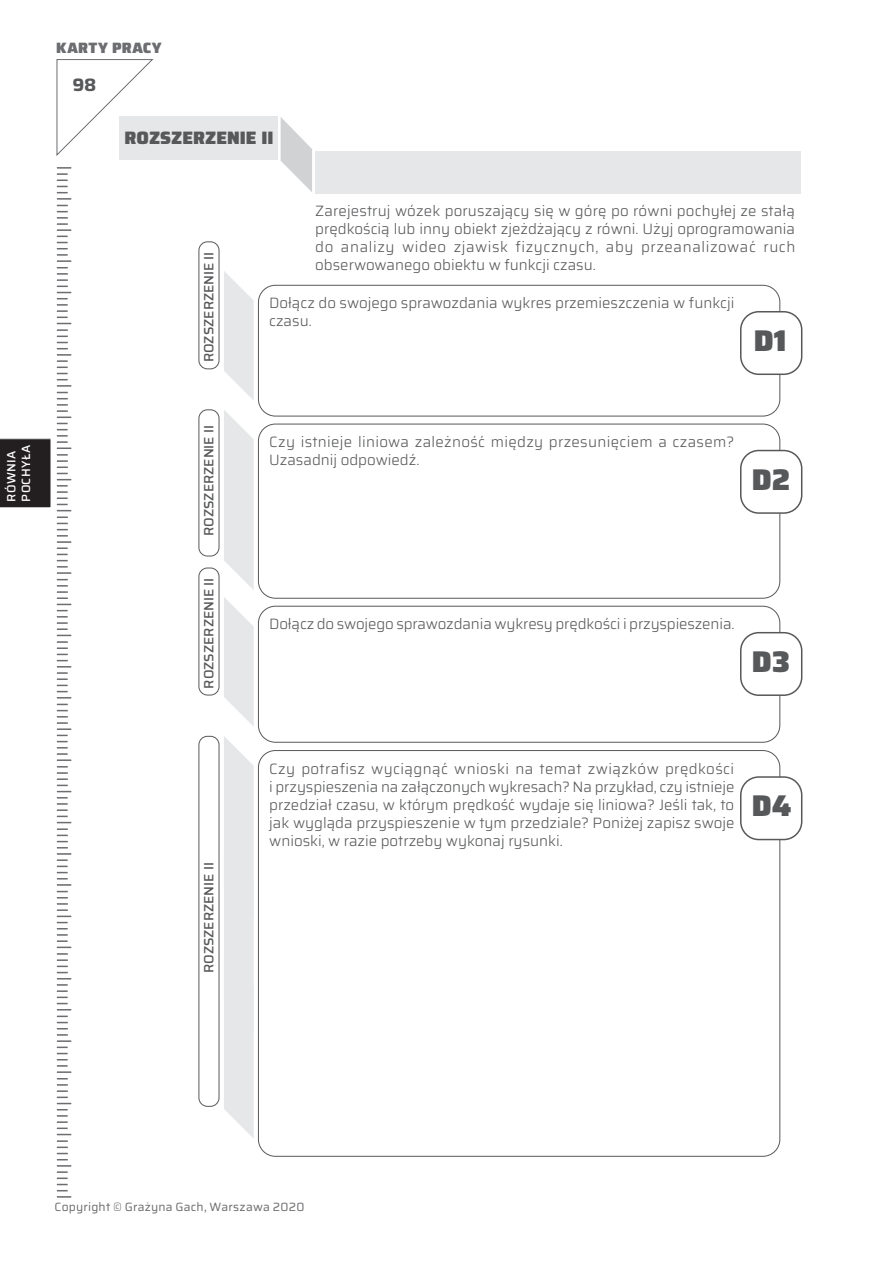
<style>
.page{position:relative;width:893px;height:1263px;background:#fff}
.page>*{position:absolute;margin:0;border:0;box-sizing:border-box;transform-origin:0 0}
.t1{font:900 30px "Saira";color:#57585a}
.t2{font:900 18px "Saira";color:#57585a}
.t3{font:700 18px "Saira";color:#57585a}
.t4{font:300 15px/18px "Saira";color:#57585a;text-align:justify}
.t5{font:300 15px/18px "Saira";letter-spacing:.02em;color:#57585a}
.t6{font:900 15px "Saira";letter-spacing:.03em;color:#6c6d70}
.t7{font:500 13.5px "Saira";color:#57585a}
.t8{font:12px "Saira";letter-spacing:.02em;color:#6c6d70}
.t9{font:500 12px/14.4px "Saira";letter-spacing:.03em;color:#fff}
</style>
<div class="page">
<svg style="left:57px;top:167px;width:14px;height:531px"></svg>
<svg style="left:57px;top:704px;width:14px;height:494px"></svg>
<svg style="left:56px;top:59px;width:98px;height:97px"></svg>
<div style="left:0;top:438px;width:51px;height:70px;background:#231f20"></div>
<div style="left:315px;top:151px;width:485px;height:42px;background:#e6e7e9"></div>
<div style="left:119px;top:116px;width:158px;height:43px;background:#e6e7e9"></div>
<div style="left:258px;top:285px;width:522px;height:131px;border:1px solid #57585a;border-radius:17px"></div>
<div style="left:258px;top:424px;width:522px;height:175px;border:1px solid #57585a;border-radius:17px"></div>
<div style="left:258px;top:606px;width:522px;height:137px;border:1px solid #57585a;border-radius:17px"></div>
<svg style="left:224px;top:271px;width:30px;height:129px"></svg>
<svg style="left:224px;top:597px;width:30px;height:129px"></svg>
<svg style="left:224px;top:410px;width:30px;height:180px"></svg>
<svg style="left:224px;top:736px;width:30px;height:402px;background:#e7e8ea"></svg>
<div style="left:199px;top:241px;width:20px;height:128px;border:1px solid #57585a;border-radius:9px"></div>
<div style="left:199px;top:568px;width:20px;height:127px;border:1px solid #57585a;border-radius:9px"></div>
<div style="left:199px;top:409px;width:20px;height:147px;border:1px solid #57585a;border-radius:9px"></div>
<div style="left:199px;top:736px;width:20px;height:371px;border:1px solid #57585a;border-radius:9px"></div>
<div style="left:741px;top:312px;width:61px;height:62px;background:#fff;border-radius:18px"></div>
<div style="left:740px;top:311px;width:62px;height:64px;border:2px solid #57585a;border-radius:18px"></div>
<div style="left:741px;top:450px;width:61px;height:63px;background:#fff;border-radius:18px"></div>
<div style="left:740px;top:450px;width:62px;height:64px;border:2px solid #57585a;border-radius:18px"></div>
<div style="left:741px;top:633px;width:61px;height:62px;background:#fff;border-radius:18px"></div>
<div style="left:740px;top:632px;width:62px;height:64px;border:2px solid #57585a;border-radius:18px"></div>
<div style="left:740px;top:776px;width:62px;height:64px;border:2px solid #57585a;border-radius:18px"></div>
<svg style="left:281px;top:117px;width:31px;height:75px"></svg>
<p class="t9" style="left:4px;top:501px;width:58px;rotate:-90deg">RÓWNIA<br>POCHYŁA</p>
<p class="t6" style="left:56px;top:36px;width:107px">KARTY PRACY</p>
<p class="t3" style="left:72px;top:71px;width:26px">98</p>
<p class="t2" style="left:125px;top:124px;width:151px">ROZSZERZENIE II</p>
<p class="t7" style="left:199px;top:362px;width:112px;rotate:-90deg">ROZSZERZENIE II</p>
<p class="t7" style="left:199px;top:536px;width:112px;rotate:-90deg">ROZSZERZENIE II</p>
<p class="t7" style="left:199px;top:688px;width:112px;rotate:-90deg">ROZSZERZENIE II</p>
<p class="t4" style="left:315px;top:202px;width:482px">Zarejestruj wózek poruszający się w górę po równi pochyłej ze stałą prędkością lub inny obiekt zjeżdżający z równi. Użyj oprogramowania do analizy wideo zjawisk fizycznych, aby przeanalizować ruch obserwowanego obiektu w funkcji czasu.</p>
<p class="t4" style="left:269px;top:294px;width:467px">Dołącz do swojego sprawozdania wykres przemieszczenia w funkcji czasu.</p>
<h1 class="t1" style="left:754px;top:317px;width:34px">D1</h1>
<p class="t5" style="left:269px;top:432px;width:466px">Czy istnieje liniowa zależność między przesunięciem a czasem?<br>Uzasadnij odpowiedź.</p>
<h1 class="t1" style="left:752px;top:456px;width:40px">D2</h1>
<p class="t4" style="left:269px;top:615px;width:467px">Dołącz do swojego sprawozdania wykresy prędkości i przyspieszenia.</p>
<h1 class="t1" style="left:752px;top:638px;width:40px">D3</h1>
<p class="t7" style="left:199px;top:973px;width:112px;rotate:-90deg">ROZSZERZENIE II</p>
<p class="t4" style="left:269px;top:759px;width:467px">Czy potrafisz wyciągnąć wnioski na temat związków prędkości i przyspieszenia na załączonych wykresach? Na przykład, czy istnieje przedział czasu, w którym prędkość wydaje się liniowa? Jeśli tak, to jak wygląda przyspieszenie w tym przedziale? Poniżej zapisz swoje wnioski, w razie potrzeby wykonaj rysunki.</p>
<h1 class="t1" style="left:752px;top:782px;width:41px">D4</h1>
<p class="t8" style="left:55px;top:1198px;width:251px">Copyright © Grażyna Gach, Warszawa 2020</p>
</div>
